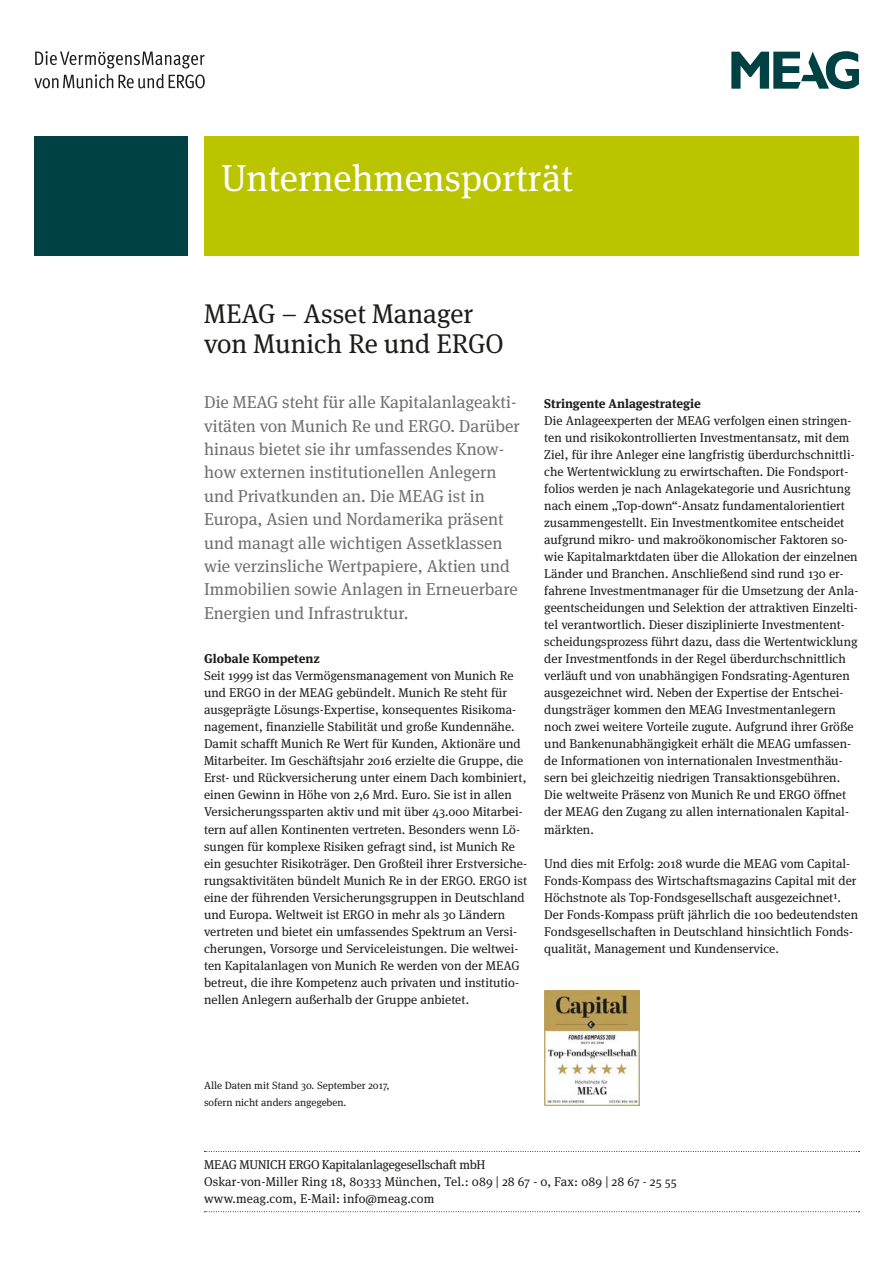
<style>
.page{position:relative;width:893px;height:1263px;background:#fff}
.page>*{position:absolute;margin:0;border:0;box-sizing:border-box;transform-origin:0 0}
.t1{font:37.5px "MEAG Meta Serif OT";color:#fff}
.t2{font:27px/30px "MEAG Meta Serif OT";color:#1d1d1b}
.t3{font:17.25px/23.4px "MEAG Meta Serif OT";color:#70706f}
.t4{font:12.75px/17px "MEAG Meta Serif OT";color:#1d1d1b}
.t5{font:700 12.75px "MEAG Meta Serif OT";color:#1d1d1b}
.t6{font:10.5px/17px "MEAG Meta Serif OT";color:#1d1d1b}
</style>
<div class="page">
<div style="left:34px;top:136px;width:153px;height:119px;background:#004144"></div>
<div style="left:204px;top:136px;width:655px;height:119px;background:#bac500"></div>
<svg style="left:731px;top:51px;width:128px;height:38px"></svg>
<svg style="left:34px;top:51px;width:171px;height:37px"></svg>
<svg style="left:204px;top:1151px;width:656px;height:1px"></svg>
<svg style="left:204px;top:1211px;width:656px;height:1px"></svg>
<img style="left:544px;top:991px;width:96px;height:114px">
<h1 class="t1" style="left:221px;top:156px;width:354px">Unternehmensporträt</h1>
<h2 class="t2" style="left:204px;top:299px;width:301px">MEAG – Asset Manager von Munich Re und ERGO</h2>
<p class="t3" style="left:204px;top:391px;width:317px">Die MEAG steht für alle Kapitalanlageakti&shy;vitäten von Munich Re und ERGO. Darüber hinaus bietet sie ihr umfassendes Know&shy;how externen institutionellen Anlegern und Privatkunden an. Die MEAG ist in Europa, Asien und Nordamerika präsent und managt alle wichtigen Assetklassen wie verzinsliche Wertpapiere, Aktien und Immobilien sowie Anlagen in Erneuerbare Energien und Infrastruktur.</p>
<p class="t5" style="left:204px;top:651px;width:117px">Globale Kompetenz</p>
<p class="t4" style="left:204px;top:668px;width:324px">Seit 1999 ist das Vermögensmanagement von Munich Re und ERGO in der MEAG gebündelt. Munich Re steht für ausgeprägte Lösungs-Expertise, konsequentes Risikoma&shy;nagement, finanzielle Stabilität und große Kundennähe.<br>Damit schafft Munich Re Wert für Kunden, Aktionäre und Mitarbeiter. Im Geschäftsjahr 2016 erzielte die Gruppe, die Erst- und Rückversicherung unter einem Dach kombiniert, einen Gewinn in Höhe von 2,6 Mrd. Euro. Sie ist in allen Versicherungssparten aktiv und mit über 43.000 Mitarbei&shy;tern auf allen Kontinenten vertreten. Besonders wenn Lö&shy;sungen für komplexe Risiken gefragt sind, ist Munich Re ein gesuchter Risikoträger. Den Großteil ihrer Erstversiche&shy;rungsaktivitäten bündelt Munich Re in der ERGO. ERGO ist eine der führenden Versicherungsgruppen in Deutschland und Europa. Weltweit ist ERGO in mehr als 30 Ländern vertreten und bietet ein umfassendes Spektrum an Versi&shy;cherungen, Vorsorge und Serviceleistungen. Die weltwei&shy;ten Kapitalanlagen von Munich Re werden von der MEAG betreut, die ihre Kompetenz auch privaten und institutio&shy;nellen Anlegern außerhalb der Gruppe anbietet.</p>
<p class="t5" style="left:544px;top:396px;width:158px">Stringente Anlagestrategie</p>
<p class="t4" style="left:544px;top:413px;width:315px">Die Anlageexperten der MEAG verfolgen einen stringen&shy;ten und risikokontrollierten Investmentansatz, mit dem Ziel, für ihre Anleger eine langfristig überdurchschnittli&shy;che Wertentwicklung zu erwirtschaften. Die Fondsport&shy;folios werden je nach Anlagekategorie und Ausrichtung nach einem „Top-down“-Ansatz fundamentalorientiert zusammengestellt. Ein Investmentkomitee entscheidet aufgrund mikro- und makroökonomischer Faktoren so&shy;wie Kapitalmarktdaten über die Allokation der einzelnen Länder und Branchen. Anschließend sind rund 130 er&shy;fahrene Investmentmanager für die Umsetzung der Anla&shy;geentscheidungen und Selektion der attraktiven Einzelti&shy;tel verantwortlich. Dieser disziplinierte Investmentent&shy;scheidungsprozess führt dazu, dass die Wertentwicklung der Investmentfonds in der Regel überdurchschnittlich verläuft und von unabhängigen Fondsrating-Agenturen ausgezeichnet wird. Neben der Expertise der Entschei&shy;dungsträger kommen den MEAG Investmentanlegern noch zwei weitere Vorteile zugute. Aufgrund ihrer Größe und Bankenunabhängigkeit erhält die MEAG umfassen&shy;de Informationen von internationalen Investmenthäu&shy;sern bei gleichzeitig niedrigen Transaktionsgebühren.<br>Die weltweite Präsenz von Munich Re und ERGO öffnet der MEAG den Zugang zu allen internationalen Kapital&shy;märkten.</p>
<p class="t4" style="left:544px;top:855px;width:315px">Und dies mit Erfolg: 2018 wurde die MEAG vom Capital-Fonds-Kompass des Wirtschaftsmagazins Capital mit der Höchstnote als Top-Fondsgesellschaft ausgezeichnet1.<br>Der Fonds-Kompass prüft jährlich die 100 bedeutendsten Fondsgesellschaften in Deutschland hinsichtlich Fonds&shy;qualität, Management und Kundenservice.</p>
<p class="t6" style="left:204px;top:1077px;width:187px">Alle Daten mit Stand 30. September 2017, sofern nicht anders angegeben.</p>
<p class="t4" style="left:204px;top:1156px;width:474px">MEAG MUNICH ERGO Kapitalanlagegesellschaft mbH<br>Oskar-von-Miller Ring 18, 80333 München, Tel.: 089 | 28 67 - 0, Fax: 089 | 28 67 - 25 55 www.meag.com, E-Mail: info@meag.com</p>
</div>
